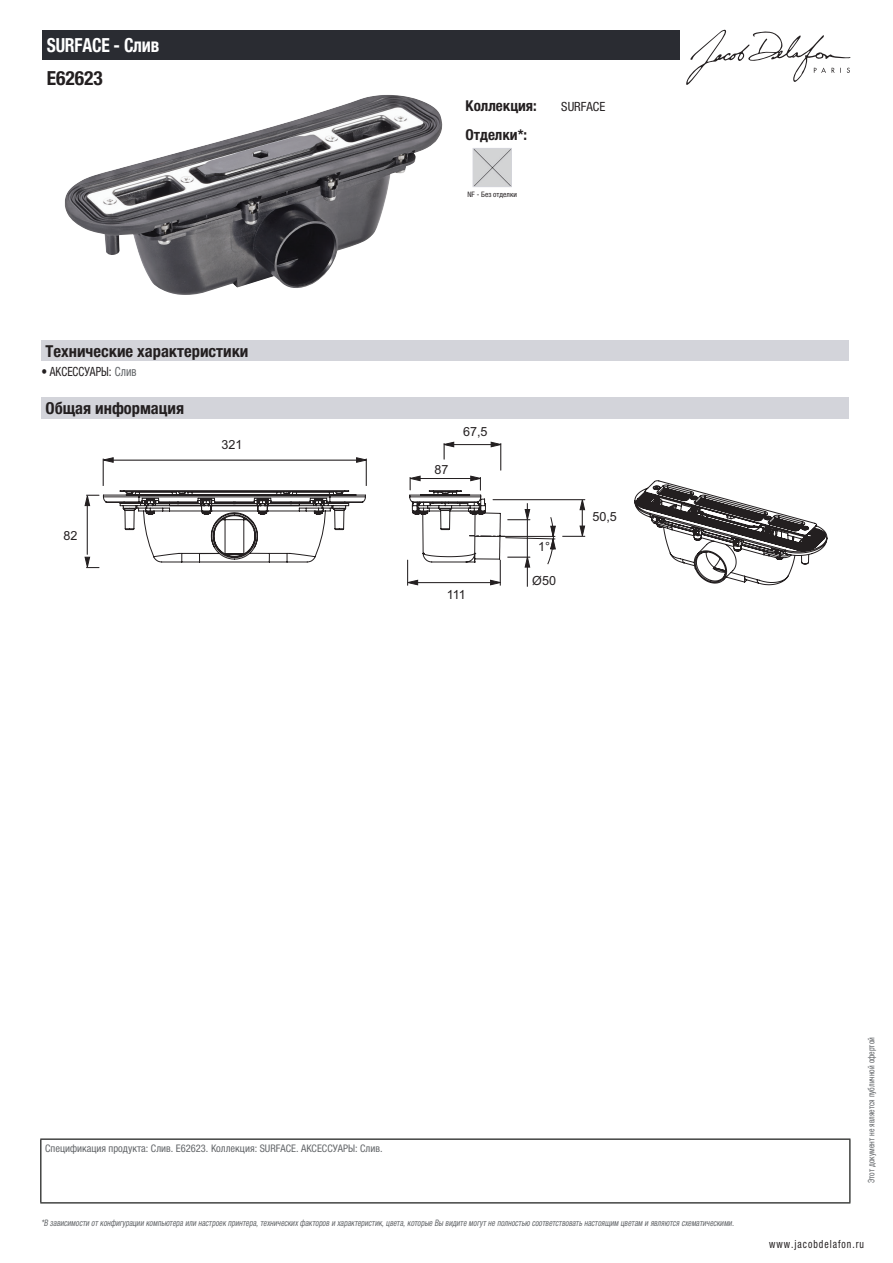
<style>
.page{position:relative;width:893px;height:1263px;background:#fff}
.page>*{position:absolute;margin:0;border:0;box-sizing:border-box;transform-origin:0 0}
.t1{font:700 condensed 19.5px "Helvetica Neue LTCYR";letter-spacing:-.01em;color:#fff;scale:.9 1}
.t2{font:700 condensed 19.5px "Helvetica Neue LTCYR";color:#231f20}
.t3{font:700 condensed 16.5px "Helvetica Neue LTCYR";color:#231f20}
.t4{font:700 condensed 15px "Helvetica Neue LTCYR";color:#231f20}
.t5{font:condensed 12.75px "Helvetica Neue LTCYR";color:#231f20;scale:.9 1}
.t6{font:condensed 12.75px "Helvetica Neue LTCYR";color:#231f20}
.t7{font:12.6px "Arial";color:#231f20}
.t8{font:condensed 11.25px "Helvetica Neue LTCYR";letter-spacing:.1em;color:#231f20;scale:.87 1}
.t9{font:condensed 10.5px "Helvetica Neue LTCYR";color:#626568}
.t10{font:italic condensed 9px "Helvetica Neue LTCYR";color:#626568;scale:.87 1}
.t11{font:condensed 9px "Helvetica Neue LTCYR";color:#626568;scale:.87 1}
.t12{font:condensed 7.5px "Helvetica Neue LTCYR";color:#231f20}
.s1{color:#626568}
</style>
<div class="page">
<svg style="left:686px;top:30px;width:164px;height:55px"></svg>
<img style="left:65px;top:95px;width:378px;height:200px">
<img style="left:475px;top:150px;width:35px;height:35px">
<div style="left:473px;top:148px;width:39px;height:39px;border:1px solid #d3d4da"></div>
<div style="left:41px;top:340px;width:808px;height:22px;background:#d3d4da"></div>
<div style="left:41px;top:397px;width:808px;height:21px;background:#d3d4da"></div>
<hr style="left:527px;top:503px;width:1px;height:84px;background:#231f20">
<hr style="left:106px;top:460px;width:254px;height:1px;background:#231f20">
<svg style="left:84px;top:494px;width:15px;height:12px"></svg>
<svg style="left:84px;top:556px;width:15px;height:13px"></svg>
<hr style="left:87px;top:504px;width:1px;height:51px;background:#231f20">
<svg style="left:356px;top:457px;width:11px;height:23px"></svg>
<svg style="left:102px;top:457px;width:12px;height:29px"></svg>
<hr style="left:446px;top:444px;width:48px;height:1px;background:#231f20">
<svg style="left:490px;top:442px;width:12px;height:28px"></svg>
<svg style="left:443px;top:441px;width:11px;height:18px"></svg>
<hr style="left:412px;top:478px;width:62px;height:1px;background:#231f20">
<svg style="left:470px;top:475px;width:11px;height:5px"></svg>
<svg style="left:409px;top:475px;width:12px;height:5px"></svg>
<svg style="left:103px;top:480px;width:724px;height:105px"></svg>
<div style="left:43px;top:30px;width:637px;height:30px;background:#2a2c32"></div>
<hr style="left:40px;top:1138px;width:810px;height:2px;background:#040503">
<hr style="left:40px;top:1140px;width:1px;height:62px;background:#040503">
<hr style="left:849px;top:1140px;width:1px;height:62px;background:#040503">
<hr style="left:40px;top:1202px;width:810px;height:1px;background:#040503">
<h1 class="t1" style="left:47px;top:34px;width:127px">SURFACE - Слив</h1>
<h1 class="t2" style="left:47px;top:67px;width:58px">E62623</h1>
<h2 class="t3" style="left:46px;top:342px;width:204px">Технические характеристики</h2>
<h3 class="t5" style="left:41px;top:364px;width:107px">• АКСЕССУАРЫ: <span class="s1">Слив</span></h3>
<h2 class="t3" style="left:46px;top:399px;width:140px">Общая информация</h2>
<h3 class="t7" style="left:222px;top:436px;width:22px">321</h3>
<h3 class="t7" style="left:64px;top:527px;width:15px">82</h3>
<h3 class="t4" style="left:466px;top:97px;width:73px">Коллекция:</h3>
<h3 class="t6" style="left:561px;top:99px;width:46px">SURFACE</h3>
<h3 class="t4" style="left:466px;top:126px;width:63px">Отделки*:</h3>
<p class="t12" style="left:467px;top:190px;width:51px">NF - Без отделки</p>
<h3 class="t7" style="left:434px;top:462px;width:15px">87</h3>
<h3 class="t7" style="left:463px;top:423px;width:26px">67,5</h3>
<h3 class="t7" style="left:447px;top:587px;width:21px">111</h3>
<h3 class="t7" style="left:538px;top:539px;width:14px">1°</h3>
<h3 class="t7" style="left:532px;top:572px;width:25px">Ø50</h3>
<h3 class="t7" style="left:592px;top:508px;width:26px">50,5</h3>
<p class="t9" style="left:45px;top:1142px;width:339px">Спецификация продукта: Слив. E62623. Коллекция: SURFACE. АКСЕССУАРЫ: Слив.</p>
<p class="t10" style="left:41px;top:1218px;width:800px">*В зависимости отконфигурации компьютера или настроек принтера,техническихфакторов и характеристик,цвета,которые Вы видите могутне полностью соответствоватьнастоящим цветам и являются схематическими.</p>
<p class="t11" style="left:866px;top:1183px;width:169px;rotate:-90deg">Этот документ не является публичной офертой</p>
<p class="t8" style="left:769px;top:1237px;width:110px">www.jacobdelafon.ru</p>
</div>
